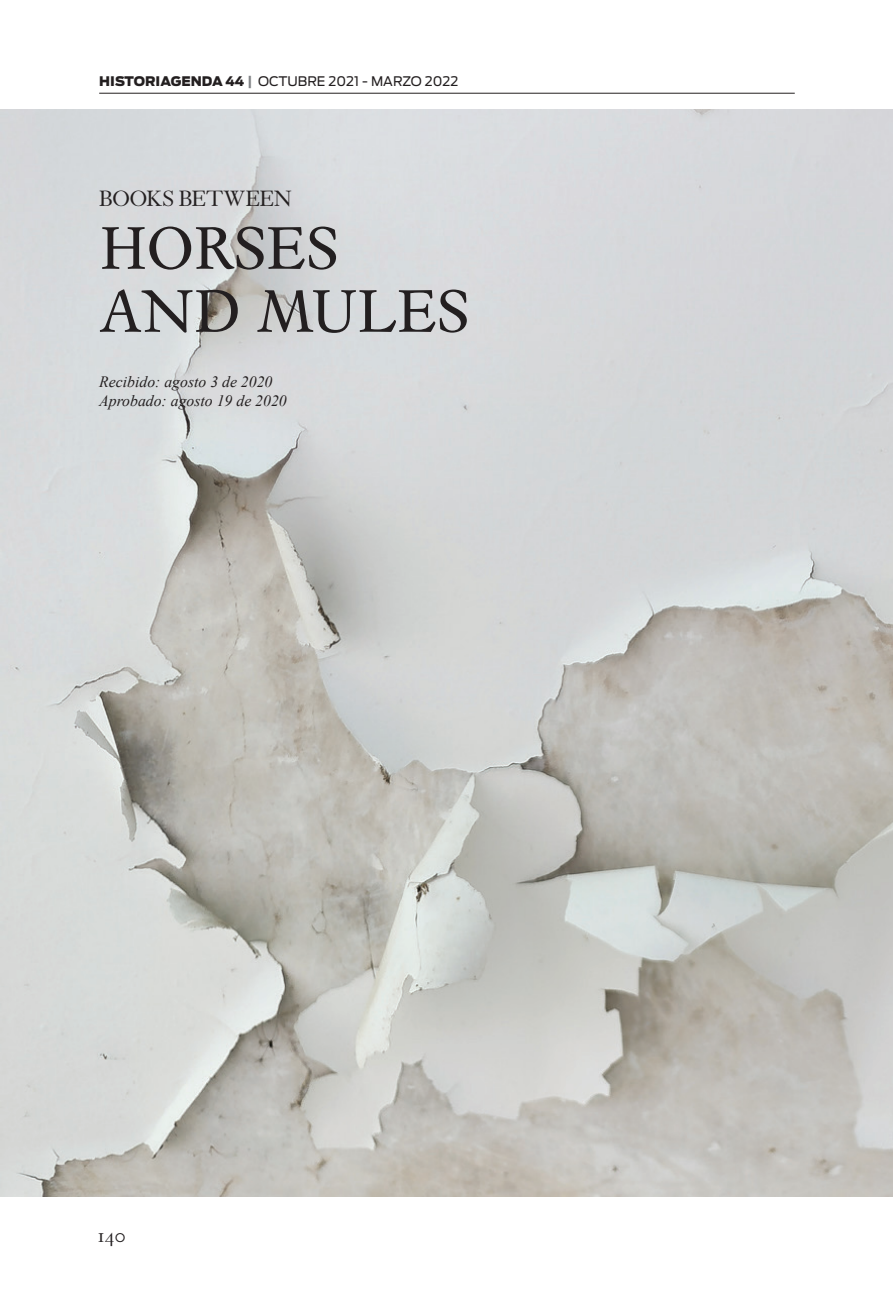
<style>
.page{position:relative;width:893px;height:1290px;background:#fff}
.page>*{position:absolute;margin:0;border:0;box-sizing:border-box;transform-origin:0 0}
.t1{font:63px/63px "Espinosa Nova";letter-spacing:-.015em;color:#231f20}
.t2{font:24.5px "Wessex";letter-spacing:-.015em;color:#231f20}
.t3{font:21px "Wessex";color:#231f20}
.t4{font:italic 15.75px/19.2px "Times New Roman";color:#231f20}
.t5{font:13.12px "Antenna";color:#231f20}
.s1{font-weight:900}
.s2{font-weight:700;color:#808285}
</style>
<div class="page">
<hr style="left:99px;top:93px;width:696px;height:1px;background:#231f20">
<img style="left:1px;top:110px;width:892px;height:1086px">
<p class="t5" style="left:99px;top:74px;width:361px"><span class="s1">HISTORIAGENDA 44</span> <span class="s2">|</span> OCTUBRE 2021 - MARZO 2022</p>
<h2 class="t2" style="left:99px;top:185px;width:194px">BOOKS BETWEEN</h2>
<h1 class="t1" style="left:99px;top:219px;width:372px">HORSES<br>AND MULES</h1>
<p class="t4" style="left:99px;top:371px;width:189px">Recibido: agosto 3 de 2020<br>Aprobado: agosto 19 de 2020</p>
<h3 class="t3" style="left:98px;top:1224px;width:29px">140</h3>
</div>
